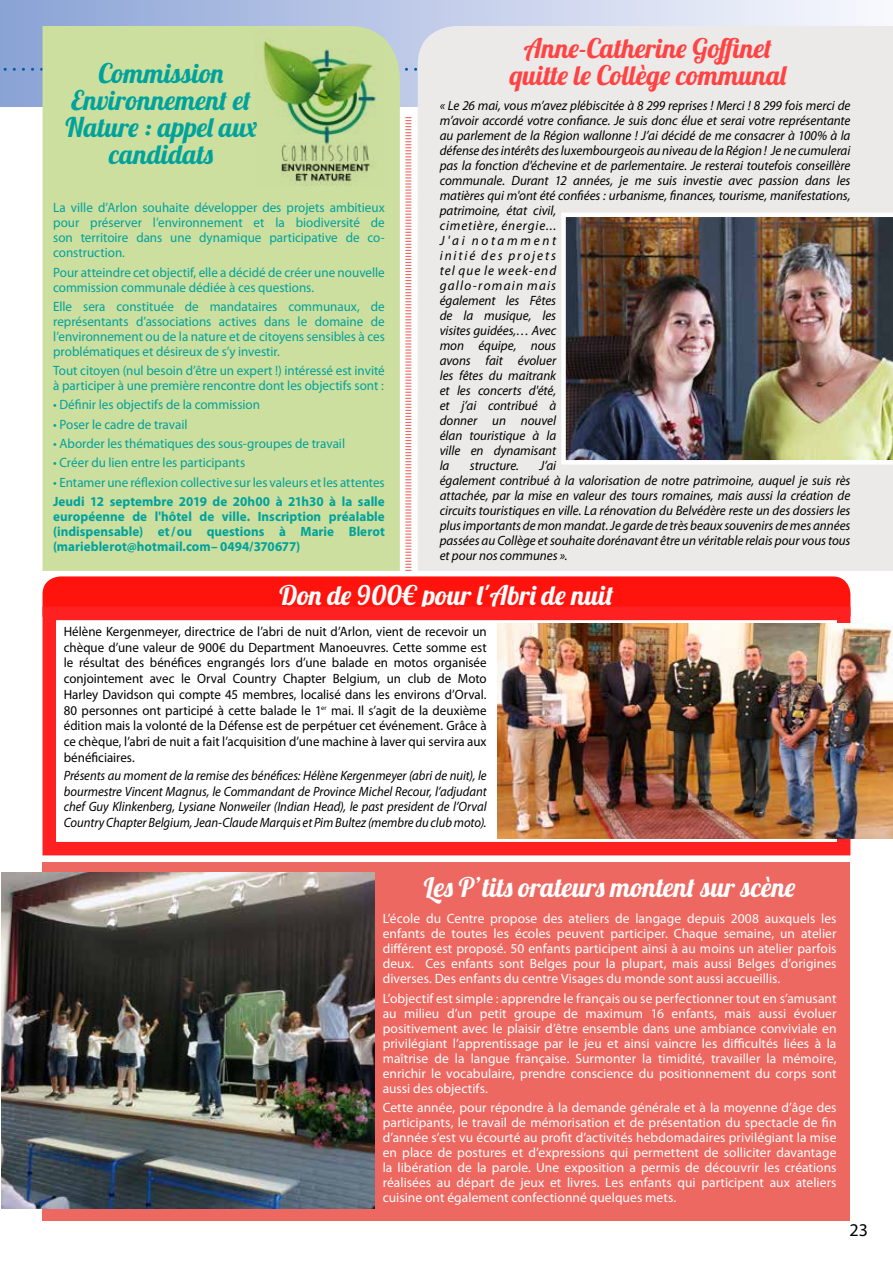
<style>
.page{position:relative;width:893px;height:1263px;background:#fff}
.page>*{position:absolute;margin:0;border:0;box-sizing:border-box;transform-origin:0 0}
.t1{font:27px "Lobster 1.4";letter-spacing:.02em;color:#fff}
.t2{font:27px/27px "Lobster 1.4";letter-spacing:.02em;color:#00a29c;text-align:center}
.t3{font:27px/27px "Lobster 1.4";letter-spacing:.02em;color:#ff4343;text-align:center}
.t4{font:18px "Myriad Pro";color:#000}
.t5{font:13.5px/15px "Myriad Pro";letter-spacing:.005em;color:#fff;text-align:justify}
.t6{font:italic 13.5px/15px "Myriad Pro";color:#000}
.t7{font:13.5px/15px "Myriad Pro";color:#00a29c;text-align:justify}
.t8{font:13.5px/15.8px "Myriad Pro";letter-spacing:-.005em;color:#000;text-align:justify;scale:.96 1}
.t9{font:italic 13.5px/15.8px "Myriad Pro";color:#000;text-align:justify;scale:.94 1}
.t10{font:700 13.5px/15px "Myriad Pro";letter-spacing:.005em;color:#00a29c;text-align:justify}
</style>
<div class="page">
<svg style="left:836px;top:1220px;width:14px;height:1px"></svg>
<div style="left:0;top:0;width:893px;height:106px;background:linear-gradient(to right,#8ba3d6,#faf9fe)"></div>
<svg style="left:0;top:68px;width:418px;height:3px"></svg>
<div style="left:43px;top:862px;width:807px;height:358px;background:#ed6861"></div>
<img style="left:1px;top:873px;width:373px;height:335px">
<div style="left:418px;top:26px;width:475px;height:545px;background:#ece9e9"></div>
<img style="left:850px;top:213px;width:43px;height:251px">
<img style="left:43px;top:117px;width:807px;height:490px">
<div style="left:43px;top:607px;width:807px;height:248px;border:14px solid #ff2121"></div>
<img style="left:497px;top:624px;width:396px;height:214px">
<div style="left:43px;top:26px;width:357px;height:545px;background:#cddf9f"></div>
<img style="left:256px;top:30px;width:129px;height:155px">
<h1 class="t3" style="left:510px;top:34px;width:278px">Anne-Catherine Goffinet quitte le Collège communal</h1>
<p class="t6" style="left:440px;top:98px;width:412px">« Le 26 mai, vous m’avez plébiscitée à 8 299 reprises ! Merci ! 8 299 fois merci de m’avoir accordé votre confiance. Je suis donc élue et serai votre représentante au parlement de la Région wallonne ! J’ai décidé de me consacrer à 100% à la défense des intérêts des luxembourgeois au niveau de la Région ! Je ne cumulerai pas la fonction d'échevine et de parlementaire. Je resterai toutefois conseillère communale. Durant 12 années, je me suis investie avec passion dans les matières qui m'ont été confiées : urbanisme, finances, tourisme, manifestations, patrimoine, état civil,<br>cimetière, énergie...<br>J'ai notamment<br>initié des projets<br>tel que le week-end<br>gallo-romain mais<br>également les Fêtes<br>de la musique, les<br>visites guidées,… Avec<br>mon équipe, nous<br>avons fait évoluer<br>les fêtes du maitrank<br>et les concerts d'été,<br>et j’ai contribué à<br>donner un nouvel<br>élan touristique à la<br>ville en dynamisant<br>la</p>
<h1 class="t2" style="left:66px;top:60px;width:193px">Commission<br>Environnement et<br>Nature : appel aux candidats</h1>
<p class="t7" style="left:53px;top:200px;width:333px">La ville d’Arlon souhaite développer des projets ambitieux pour préserver l’environnement et la biodiversité de son territoire dans une dynamique participative de co&shy;construction.</p>
<p class="t7" style="left:53px;top:264px;width:333px">Pour atteindre cet objectif, elle a décidé de créer une nouvelle commission communale dédiée à ces questions.</p>
<p class="t7" style="left:53px;top:299px;width:333px">Elle sera constituée de mandataires communaux, de représentants d’associations actives dans le domaine de l’environnement ou de la nature et de citoyens sensibles à ces problématiques et désireux de s’y investir.</p>
<p class="t7" style="left:53px;top:363px;width:333px">Tout citoyen (nul besoin d’être un expert !) intéressé est invité à participer à une première rencontre dont les objectifs sont :</p>
<p class="t7" style="left:53px;top:397px;width:208px">• Définir les objectifs de la commission</p>
<p class="t7" style="left:53px;top:416px;width:136px">• Poser le cadre de travail</p>
<p class="t7" style="left:53px;top:436px;width:293px">• Aborder les thématiques des sous-groupes de travail</p>
<p class="t7" style="left:53px;top:455px;width:194px">• Créer du lien entre les participants</p>
<p class="t7" style="left:53px;top:474px;width:333px">• Entamer une réflexion collective sur les valeurs et les attentes</p>
<p class="t10" style="left:53px;top:493px;width:333px">Jeudi 12 septembre 2019 de 20h00 à 21h30 à la salle européenne de l'hôtel de ville. Inscription préalable (indispensable) et/ou questions à Marie Blerot (marieblerot@hotmail.com– 0494/370677)</p>
<p class="t6" style="left:440px;top:458px;width:412px;text-indent:100px">J’ai<br>également contribué à la valorisation de notre patrimoine, auquel je suis rès attachée, par la mise en valeur des tours romaines, mais aussi la création de circuits touristiques en ville. La rénovation du Belvédère reste un des dossiers les plus importants de mon mandat. Je garde de très beaux souvenirs de mes années passées au Collège et souhaite dorénavant être un véritable relais pour vous tous et pour nos communes ».</p>
<h1 class="t1" style="left:280px;top:578px;width:335px">Don de 900€ pour l'Abri de nuit</h1>
<p class="t6" style="left:470px;top:458px;width:51px">structure.</p>
<p class="t8" style="left:64px;top:623px;width:442px">Hélène Kergenmeyer, directrice de l’abri de nuit d’Arlon, vient de recevoir un chèque d’une valeur de 900€ du Department Manoeuvres. Cette somme est le résultat des bénéfices engrangés lors d’une balade en motos organisée conjointement avec le Orval Country Chapter Belgium, un club de Moto Harley Davidson qui compte 45 membres, localisé dans les environs d’Orval.<br>80 personnes ont participé à cette balade le 1<sup>er</sup> mai. Il s’agit de la deuxième édition mais la volonté de la Défense est de perpétuer cet événement. Grâce à ce chèque, l’abri de nuit a fait l’acquisition d’une machine à laver qui servira aux bénéficiaires.</p>
<p class="t9" style="left:64px;top:767px;width:451px">Présents au moment de la remise des bénéfices: Hélène Kergenmeyer (abri de nuit), le bourmestre Vincent Magnus, le Commandant de Province Michel Recour, l’adjudant chef Guy Klinkenberg, Lysiane Nonweiler (Indian Head), le past president de l’Orval Country Chapter Belgium, Jean-Claude Marquis et Pim Bultez (membre du club moto).</p>
<h1 class="t1" style="left:424px;top:870px;width:373px">Les P’tits orateurs montent sur scène</h1>
<p class="t5" style="left:383px;top:911px;width:455px">L’école du Centre propose des ateliers de langage depuis 2008 auxquels les enfants de toutes les écoles peuvent participer. Chaque semaine, un atelier différent est proposé. 50 enfants participent ainsi à au moins un atelier parfois deux. Ces enfants sont Belges pour la plupart, mais aussi Belges d’origines diverses. Des enfants du centre Visages du monde sont aussi accueillis.</p>
<p class="t5" style="left:383px;top:990px;width:455px">L’objectif est simple : apprendre le français ou se perfectionner tout en s’amusant au milieu d’un petit groupe de maximum 16 enfants, mais aussi évoluer positivement avec le plaisir d’être ensemble dans une ambiance conviviale en privilégiant l’apprentissage par le jeu et ainsi vaincre les difficultés liées à la maîtrise de la langue française. Surmonter la timidité, travailler la mémoire, enrichir le vocabulaire, prendre conscience du positionnement du corps sont aussi des objectifs.</p>
<p class="t5" style="left:383px;top:1099px;width:455px">Cette année, pour répondre à la demande générale et à la moyenne d’âge des participants, le travail de mémorisation et de présentation du spectacle de fin d’année s’est vu écourté au profit d’activités hebdomadaires privilégiant la mise en place de postures et d’expressions qui permettent de solliciter davantage la libération de la parole. Une exposition a permis de découvrir les créations réalisées au départ de jeux et livres. Les enfants qui participent aux ateliers cuisine ont également confectionné quelques mets.</p>
<h2 class="t4" style="left:849px;top:1219px;width:20px">23</h2>
</div>
